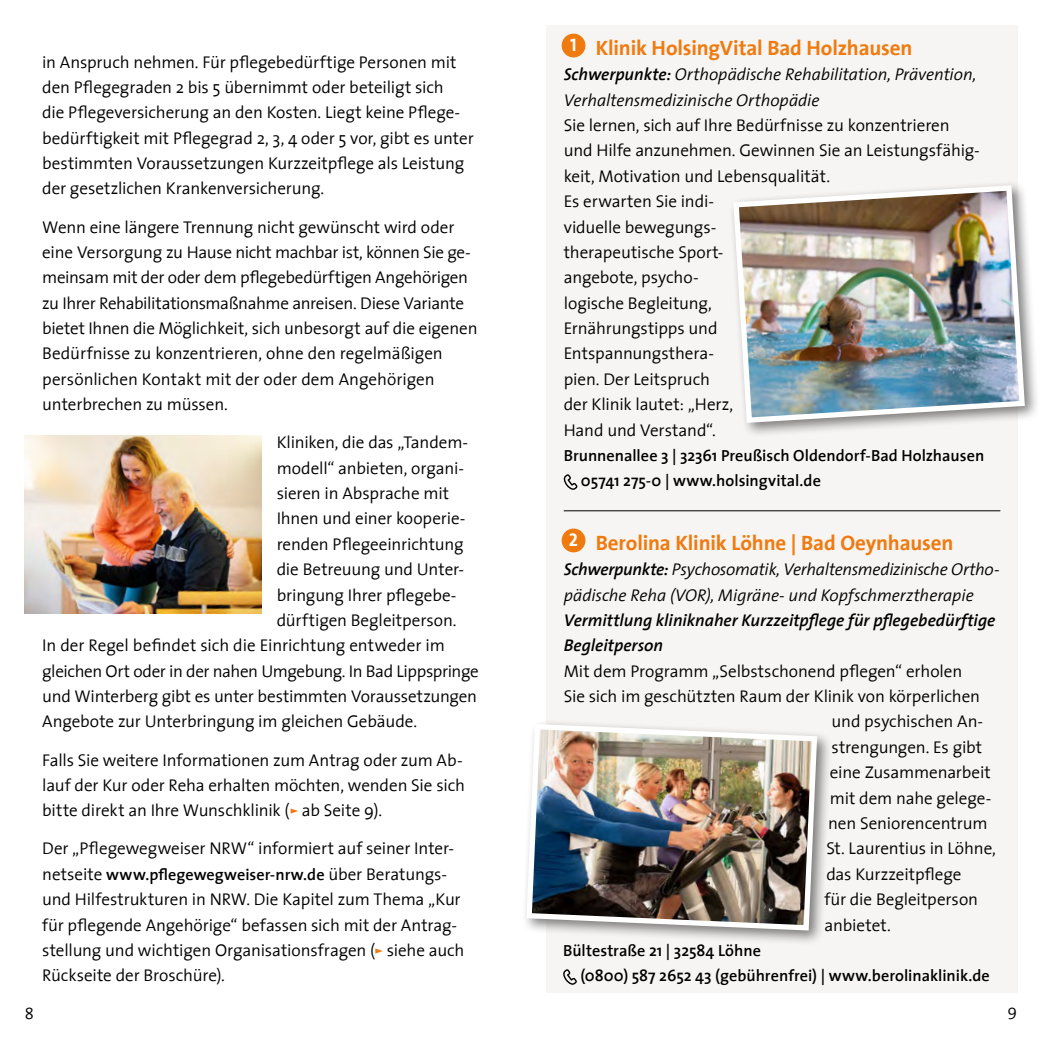
<style>
.page{position:relative;width:1042px;height:1042px;background:#fff}
.page>*{position:absolute;margin:0;border:0;box-sizing:border-box;transform-origin:0 0}
.t1{font:700 21px "The Sans";letter-spacing:-.01em;color:#ef7b10}
.t2{font:18.38px "The Sans Bold Bold 7";color:#fff}
.t3{font:300 17.15px/25.4px "The Sans";letter-spacing:-.01em;color:#000}
.t4{font:italic 300 17.15px/25.4px "The Sans";letter-spacing:-.005em;color:#000}
.t5{font:italic 600 17.15px/25.4px "The Sans";color:#000}
.t6{font:16.62px "The Sans Semi Light Caps";color:#000}
.t7{font:600 16.1px/25.4px "The Sans";color:#000}
.s1{font-family:"The Sans Semi Bold Semi Bold 2";font-weight:400;color:#ef7b10}
.s2{font-weight:300;font-size:17.15px}
.s3{font-weight:600}
</style>
<div class="page">
<div style="left:546px;top:25px;width:472px;height:967px;background:#f7f5f4"></div>
<div style="left:561px;top:528px;width:24px;height:24px;background:#ef7b10;border-radius:50%"></div>
<svg style="left:563px;top:474px;width:15px;height:16px"></svg>
<div style="left:521px;top:719px;width:311px;height:226px;background:#000;opacity:.5"></div>
<img style="left:524px;top:721px;width:296px;height:212px">
<hr style="left:564px;top:510px;width:436px;height:1px;background:#000">
<div style="left:561px;top:34px;width:24px;height:23px;background:#ef7b10;border-radius:50%"></div>
<div style="left:728px;top:180px;width:312px;height:258px;background:#000;opacity:.5"></div>
<img style="left:730px;top:182px;width:297px;height:244px">
<svg style="left:563px;top:969px;width:14px;height:16px"></svg>
<img style="left:25px;top:435px;width:237px;height:178px">
<p class="t3" style="left:42px;top:48px;width:433px">in Anspruch nehmen. Für pflegebedürftige Personen mit den Pflegegraden 2 bis 5 übernimmt oder beteiligt sich<br>die Pflegeversicherung an den Kosten. Liegt keine Pflege&shy;bedürftigkeit mit Pflegegrad 2, 3, 4 oder 5 vor, gibt es unter bestimmten Voraussetzungen Kurzzeitpflege als Leistung der gesetzlichen Krankenversicherung.</p>
<p class="t3" style="left:42px;top:213px;width:437px">Wenn eine längere Trennung nicht gewünscht wird oder eine Versorgung zu Hause nicht machbar ist, können Sie ge&shy;meinsam mit der oder dem pflegebedürftigen Angehörigen zu Ihrer Rehabilitationsmaßnahme anreisen. Diese Variante bietet Ihnen die Möglichkeit, sich unbesorgt auf die eigenen Bedürfnisse zu konzentrieren, ohne den regelmäßigen persönlichen Kontakt mit der oder dem Angehörigen unterbrechen zu müssen.</p>
<p class="t3" style="left:277px;top:429px;width:193px">Kliniken, die das „Tandem-</p>
<p class="t3" style="left:277px;top:454px;width:187px">modell“ anbieten, organi-</p>
<p class="t3" style="left:277px;top:480px;width:174px">sieren in Absprache mit</p>
<p class="t3" style="left:277px;top:505px;width:190px">Ihnen und einer kooperie-</p>
<p class="t3" style="left:277px;top:531px;width:188px">renden Pflegeeinrichtung</p>
<p class="t3" style="left:277px;top:556px;width:189px">die Betreuung und Unter-</p>
<p class="t3" style="left:277px;top:581px;width:181px">bringung Ihrer pflegebe-</p>
<p class="t3" style="left:277px;top:607px;width:181px">dürftigen Begleitperson.</p>
<p class="t3" style="left:42px;top:632px;width:404px">In der Regel befindet sich die Einrichtung entweder im</p>
<p class="t3" style="left:42px;top:658px;width:438px">gleichen Ort oder in der nahen Umgebung. In Bad Lippspringe</p>
<p class="t3" style="left:42px;top:683px;width:436px">und Winterberg gibt es unter bestimmten Voraussetzungen</p>
<p class="t3" style="left:42px;top:708px;width:376px">Angebote zur Unterbringung im gleichen Gebäude.</p>
<p class="t3" style="left:42px;top:746px;width:424px">Falls Sie weitere Informationen zum Antrag oder zum Ab&shy;lauf der Kur oder Reha erhalten möchten, wenden Sie sich bitte direkt an Ihre Wunschklinik (<span class="s1">”</span> ab Seite 9).</p>
<p class="t3" style="left:42px;top:835px;width:413px">Der „Pflegewegweiser NRW“ informiert auf seiner Inter-</p>
<p class="t7" style="left:42px;top:861px;width:406px"><span class="s2">netseite</span> www.pflegewegweiser-nrw.de <span class="s2">über Beratungs-</span></p>
<p class="t3" style="left:42px;top:886px;width:424px">und Hilfestrukturen in NRW. Die Kapitel zum Thema „Kur für pflegende Angehörige“ befassen sich mit der Antrag&shy;stellung und wichtigen Organisationsfragen (<span class="s1">”</span> siehe auch Rückseite der Broschüre).</p>
<p class="t2" style="left:570px;top:30px;width:8px">1</p>
<p class="t1" style="left:596px;top:30px;width:318px">Klinik HolsingVital Bad Holzhausen</p>
<p class="t4" style="left:564px;top:61px;width:414px"><span class="s3">Schwerpunkte:</span> Orthopädische Rehabilitation, Prävention,<br>Verhaltensmedizinische Orthopädie</p>
<p class="t3" style="left:564px;top:112px;width:418px">Sie lernen, sich auf Ihre Bedürfnisse zu konzentrieren und Hilfe anzunehmen. Gewinnen Sie an Leistungsfähig&shy;keit, Motivation und Lebensqualität.<br>Es erwarten Sie indi-<br>viduelle bewegungs-<br>therapeutische Sport-<br>angebote, psycho--<br>logische Begleitung,<br>Ernährungstipps und<br>Entspannungsthera-<br>pien. Der Leitspruch<br>der Klinik lautet: „Herz,<br>Hand und Verstand“.</p>
<p class="t7" style="left:581px;top:442px;width:405px;text-indent:-17px">Brunnenallee 3 | 32361 Preußisch Oldendorf-Bad Holzhausen<br>05741 275-0 | www.holsingvital.de</p>
<p class="t2" style="left:569px;top:525px;width:11px">2</p>
<p class="t1" style="left:596px;top:525px;width:359px">Berolina Klinik Löhne | Bad Oeynhausen</p>
<p class="t4" style="left:564px;top:556px;width:437px"><span class="s3">Schwerpunkte:</span> Psychosomatik, Verhaltensmedizinische Ortho&shy;pädische Reha (VOR), Migräne- und Kopfschmerztherapie</p>
<p class="t5" style="left:564px;top:607px;width:433px">Vermittlung kliniknaher Kurzzeitpflege für pflegebedürftige<br>Begleitperson</p>
<p class="t3" style="left:564px;top:658px;width:400px">Mit dem Programm „Selbstschonend pflegen“ erholen</p>
<p class="t3" style="left:564px;top:683px;width:418px">Sie sich im geschützten Raum der Klinik von körperlichen</p>
<p class="t3" style="left:831px;top:708px;width:153px">und psychischen An-</p>
<p class="t3" style="left:831px;top:734px;width:152px">strengungen. Es gibt</p>
<p class="t3" style="left:830px;top:759px;width:163px">eine Zusammenarbeit</p>
<p class="t3" style="left:830px;top:784px;width:163px">mit dem nahe gelege-</p>
<p class="t3" style="left:828px;top:810px;width:161px">nen Seniorencentrum</p>
<p class="t3" style="left:826px;top:835px;width:171px">St. Laurentius in Löhne,</p>
<p class="t3" style="left:826px;top:861px;width:137px">das Kurzzeitpflege</p>
<p class="t3" style="left:824px;top:886px;width:155px">für die Begleitperson</p>
<p class="t3" style="left:824px;top:911px;width:68px">anbietet.</p>
<p class="t7" style="left:580px;top:937px;width:411px;text-indent:-17px">Bültestraße 21 | 32584 Löhne<br>(0800) 587 2652 43 (gebührenfrei) | www.berolinaklinik.de</p>
<p class="t6" style="left:25px;top:1000px;width:11px">8</p>
<p class="t6" style="left:1007px;top:1000px;width:11px">9</p>
</div>
